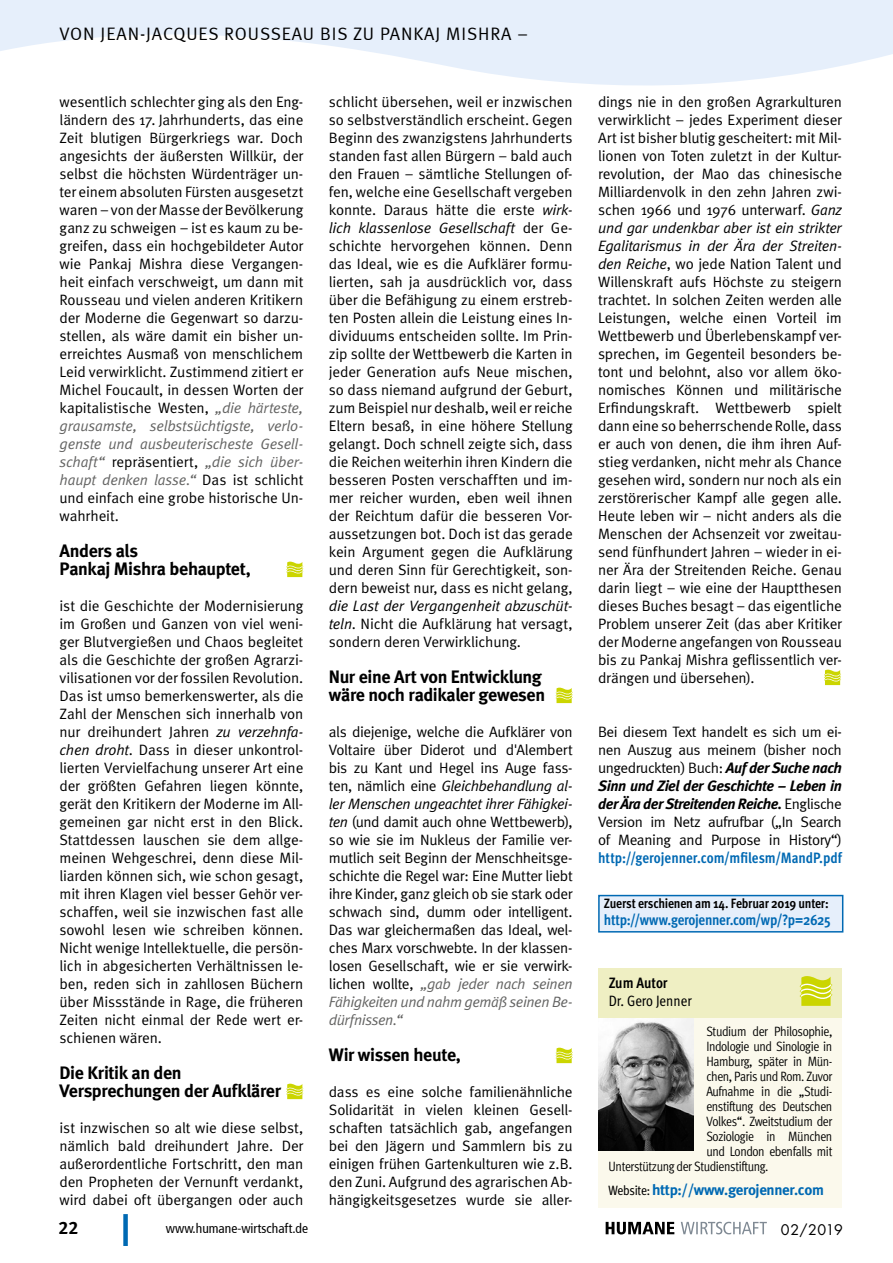
<style>
.page{position:relative;width:893px;height:1263px;background:#fff}
.page>*{position:absolute;margin:0;border:0;box-sizing:border-box;transform-origin:0 0}
.Zwischenüberschrift{font:700 18px/18px "Meta";letter-spacing:-.02em;color:#000}
.t1{font:18px "Meta Normal LF";letter-spacing:.05em;color:#000}
.t2{font:18px "Meta Bold LF";color:#000}
.Fließtext_Meta_Norma{font:15px/18px "Meta Normal";letter-spacing:-.01em;color:#000;text-align:justify}
.t3{font:15px/18px "Meta Normal LF";letter-spacing:-.025em;color:#000;text-align:justify}
.Fließtext_Meta_Norma-2{font:700 15px "Meta Cond";letter-spacing:-.02em;color:#0069b3}
.Meta_10-14_standard{font:700 15px "Meta";letter-spacing:-.025em;color:#0069b3}
.t4{font:15px "Meta Cond";color:#000}
.t5{font:700 15px "Meta Cond";color:#000}
.t6{font:14.25px "Futura";letter-spacing:.005em;color:#000}
.Meta_10-14_standard-2{font:13.5px "Meta Cond Normal";letter-spacing:-.03em;color:#000}
.Fließtext_Meta_Norma-3{font:700 13.5px "Meta Cond";letter-spacing:-.015em;color:#000}
.t7{font:condensed 13.5px "Frutiger 57";color:#000}
.s1{font-style:italic;color:#636362}
.s2{font-style:italic}
.s3{font-family:"Meta";font-weight:700;font-style:italic}
.s4{font-family:"Meta Normal"}
.s5{font-family:"Meta Cond";font-weight:700;color:#0069b3}
.s6{font-family:"Meta Cond";font-weight:400;font-size:13.5px;color:#000}
</style>
<div class="page">
<div style="left:123px;top:1214px;width:5px;height:32px;background:#0069b3"></div>
<svg style="left:606px;top:1222px;width:68px;height:12px"></svg>
<svg style="left:681px;top:1222px;width:86px;height:12px"></svg>
<div style="left:599px;top:1018px;width:243px;height:190px;background:#fbf9ec"></div>
<div style="left:598px;top:969px;width:244px;height:49px;background:#efefc3"></div>
<svg style="left:800px;top:976px;width:32px;height:30px"></svg>
<img style="left:598px;top:1018px;width:96px;height:133px">
<svg style="left:286px;top:562px;width:17px;height:15px"></svg>
<svg style="left:286px;top:1084px;width:17px;height:15px"></svg>
<svg style="left:556px;top:688px;width:17px;height:15px"></svg>
<svg style="left:556px;top:1048px;width:17px;height:15px"></svg>
<svg style="left:824px;top:670px;width:17px;height:15px"></svg>
<div style="left:599px;top:895px;width:244px;height:37px;background:#e6effb"></div>
<div style="left:598px;top:895px;width:245px;height:37px;border:2px solid #0069b3"></div>
<svg style="left:0;top:0;width:893px;height:86px;fill:#e6effb"></svg>
<p class="t1" style="left:60px;top:24px;width:470px">VON JEAN-JACQUES ROUSSEAU BIS ZU PANKAJ MISHRA –</p>
<p class="Fließtext_Meta_Norma" style="left:60px;top:93px;width:245px">wesentlich schlechter ging als den Eng&shy;ländern des 17. Jahrhunderts, das eine Zeit blutigen Bürgerkriegs war. Doch angesichts der äußersten Willkür, der selbst die höchsten Würdenträger un&shy;ter einem absoluten Fürsten ausgesetzt waren – von der Masse der Bevölkerung ganz zu schweigen – ist es kaum zu be&shy;greifen, dass ein hochgebildeter Autor wie Pankaj Mishra diese Vergangen&shy;heit einfach verschweigt, um dann mit Rousseau und vielen anderen Kritikern der Moderne die Gegenwart so darzu&shy;stellen, als wäre damit ein bisher un&shy;erreichtes Ausmaß von menschlichem Leid verwirklicht. Zustimmend zitiert er Michel Foucault, in dessen Worten der kapitalistische Westen, <span class="s1">„die härteste, grausamste, selbstsüchtigste, verlo&shy;genste und ausbeuterischeste Gesell&shy;schaft“</span> repräsentiert, <span class="s1">„die sich über&shy;haupt denken lasse.“</span> Das ist schlicht und einfach eine grobe historische Un&shy;wahrheit.</p>
<p class="Zwischenüberschrift" style="left:60px;top:542px;width:80px">Anders als</p>
<p class="Zwischenüberschrift" style="left:60px;top:560px;width:193px">Pankaj Mishra behauptet,</p>
<p class="Fließtext_Meta_Norma" style="left:60px;top:597px;width:245px">ist die Geschichte der Modernisierung im Großen und Ganzen von viel weni&shy;ger Blutvergießen und Chaos begleitet als die Geschichte der großen Agrarzi&shy;vilisationen vor der fossilen Revolution.<br>Das ist umso bemerkenswerter, als die Zahl der Menschen sich innerhalb von nur dreihundert Jahren <span class="s2">zu verzehnfa&shy;chen droht</span>. Dass in dieser unkontrol&shy;lierten Vervielfachung unserer Art eine der größten Gefahren liegen könnte, gerät den Kritikern der Moderne im All&shy;gemeinen gar nicht erst in den Blick.<br>Stattdessen lauschen sie dem allge&shy;meinen Wehgeschrei, denn diese Mil&shy;liarden können sich, wie schon gesagt, mit ihren Klagen viel besser Gehör ver&shy;schaffen, weil sie inzwischen fast alle sowohl lesen wie schreiben können.<br>Nicht wenige Intellektuelle, die persön&shy;lich in abgesicherten Verhältnissen le&shy;ben, reden sich in zahllosen Büchern über Missstände in Rage, die früheren Zeiten nicht einmal der Rede wert er&shy;schienen wären.</p>
<p class="Zwischenüberschrift" style="left:60px;top:1064px;width:223px">Die Kritik an den<br>Versprechungen der Aufklärer</p>
<p class="Fließtext_Meta_Norma" style="left:60px;top:1119px;width:245px">ist inzwischen so alt wie diese selbst, nämlich bald dreihundert Jahre. Der außerordentliche Fortschritt, den man den Propheten der Vernunft verdankt, wird dabei oft übergangen oder auch</p>
<p class="Fließtext_Meta_Norma" style="left:329px;top:93px;width:245px">schlicht übersehen, weil er inzwischen so selbstverständlich erscheint. Gegen Beginn des zwanzigstens Jahrhunderts standen fast allen Bürgern – bald auch den Frauen – sämtliche Stellungen of&shy;fen, welche eine Gesellschaft vergeben konnte. Daraus hätte die erste <span class="s2">wirk&shy;lich klassenlose Gesellschaft</span> der Ge&shy;schichte hervorgehen können. Denn das Ideal, wie es die Aufklärer formu&shy;lierten, sah ja ausdrücklich vor, dass über die Befähigung zu einem erstreb&shy;ten Posten allein die Leistung eines In&shy;dividuums entscheiden sollte. Im Prin&shy;zip sollte der Wettbewerb die Karten in jeder Generation aufs Neue mischen, so dass niemand aufgrund der Geburt, zum Beispiel nur deshalb, weil er reiche Eltern besaß, in eine höhere Stellung gelangt. Doch schnell zeigte sich, dass die Reichen weiterhin ihren Kindern die besseren Posten verschafften und im&shy;mer reicher wurden, eben weil ihnen der Reichtum dafür die besseren Vor&shy;aussetzungen bot. Doch ist das gerade kein Argument gegen die Aufklärung und deren Sinn für Gerechtigkeit, son&shy;dern beweist nur, dass es nicht gelang, <span class="s2">die Last der Vergangenheit abzuschüt&shy;teln</span>. Nicht die Aufklärung hat versagt, sondern deren Verwirklichung.</p>
<p class="Zwischenüberschrift" style="left:329px;top:668px;width:218px">Nur eine Art von Entwicklung wäre noch radikaler gewesen</p>
<p class="Fließtext_Meta_Norma" style="left:329px;top:723px;width:245px">als diejenige, welche die Aufklärer von Voltaire über Diderot und d'Alembert bis zu Kant und Hegel ins Auge fass&shy;ten, nämlich eine <span class="s2">Gleichbehandlung al&shy;ler Menschen ungeachtet ihrer Fähigkei&shy;ten</span> (und damit auch ohne Wettbewerb), so wie sie im Nukleus der Familie ver&shy;mutlich seit Beginn der Menschheitsge&shy;schichte die Regel war: Eine Mutter liebt ihre Kinder, ganz gleich ob sie stark oder schwach sind, dumm oder intelligent.<br>Das war gleichermaßen das Ideal, wel&shy;ches Marx vorschwebte. In der klassen&shy;losen Gesellschaft, wie er sie verwirk&shy;lichen wollte, <span class="s1">„gab jeder nach seinen Fähigkeiten und nahm gemäß seinen Be&shy;dürfnissen.“</span></p>
<p class="Zwischenüberschrift" style="left:329px;top:1046px;width:134px">Wir wissen heute,</p>
<p class="Fließtext_Meta_Norma" style="left:329px;top:1083px;width:245px">dass es eine solche familienähnliche Solidarität in vielen kleinen Gesell&shy;schaften tatsächlich gab, angefangen bei den Jägern und Sammlern bis zu einigen frühen Gartenkulturen wie z.B. den Zuni. Aufgrund des agrarischen Ab&shy;hängigkeitsgesetzes wurde sie aller-</p>
<p class="Fließtext_Meta_Norma" style="left:598px;top:93px;width:245px">dings nie in den großen Agrarkulturen verwirklicht – jedes Experiment dieser Art ist bisher blutig gescheitert: mit Mil&shy;lionen von Toten zuletzt in der Kultur&shy;revolution, der Mao das chinesische Milliardenvolk in den zehn Jahren zwi&shy;schen 1966 und 1976 unterwarf. <span class="s2">Ganz und gar undenkbar aber ist ein strikter Egalitarismus in der Ära der Streiten&shy;den Reiche</span>, wo jede Nation Talent und Willenskraft aufs Höchste zu steigern trachtet. In solchen Zeiten werden alle Leistungen, welche einen Vorteil im Wettbewerb und Überlebenskampf ver&shy;sprechen, im Gegenteil besonders be&shy;tont und belohnt, also vor allem öko&shy;nomisches Können und militärische Erfindungskraft. Wettbewerb spielt dann eine so beherrschende Rolle, dass er auch von denen, die ihm ihren Auf&shy;stieg verdanken, nicht mehr als Chance gesehen wird, sondern nur noch als ein zerstörerischer Kampf alle gegen alle.<br>Heute leben wir – nicht anders als die Menschen der Achsenzeit vor zweitau&shy;send fünfhundert Jahren – wieder in ei&shy;ner Ära der Streitenden Reiche. Genau darin liegt – wie eine der Hauptthesen dieses Buches besagt – das eigentliche Problem unserer Zeit (das aber Kritiker der Moderne angefangen von Rousseau bis zu Pankaj Mishra geflissentlich ver&shy;drängen und übersehen).</p>
<p class="t3" style="left:598px;top:723px;width:245px">Bei diesem Text handelt es sich um ei&shy;nen Auszug aus meinem (bisher noch ungedruckten) Buch: <span class="s3">Auf der Suche nach Sinn und Ziel der Geschichte – Leben in der Ära der Streitenden Reiche.</span> Englische Version im Netz aufrufbar <span class="s4">(„In Search of Meaning and Purpose in History“) </span><span class="s5">http://gerojenner.com/mfilesm/MandP.pdf</span></p>
<p class="Fließtext_Meta_Norma-3" style="left:604px;top:895px;width:226px">Zuerst erschienen am 14. Februar 2019 unter:</p>
<p class="Fließtext_Meta_Norma-2" style="left:604px;top:910px;width:228px">http://www.gerojenner.com/wp/?p=2625</p>
<p class="t5" style="left:609px;top:974px;width:60px">Zum Autor</p>
<p class="t4" style="left:609px;top:992px;width:85px">Dr. Gero Jenner</p>
<p class="Meta_10-14_standard-2" style="left:706px;top:1023px;width:128px">Studium der Philosophie,</p>
<p class="Meta_10-14_standard-2" style="left:706px;top:1038px;width:128px">Indologie und Sinologie in</p>
<p class="Meta_10-14_standard-2" style="left:706px;top:1053px;width:128px">Hamburg, später in Mün-</p>
<p class="Meta_10-14_standard-2" style="left:706px;top:1068px;width:128px">chen, Paris und Rom. Zuvor</p>
<p class="Meta_10-14_standard-2" style="left:706px;top:1083px;width:128px">Aufnahme in die „Studi-</p>
<p class="Meta_10-14_standard-2" style="left:706px;top:1098px;width:128px">enstiftung des Deutschen</p>
<p class="Meta_10-14_standard-2" style="left:706px;top:1113px;width:128px">Volkes“. Zweitstudium der</p>
<p class="Meta_10-14_standard-2" style="left:706px;top:1128px;width:128px">Soziologie in München</p>
<p class="Meta_10-14_standard-2" style="left:706px;top:1143px;width:128px">und London ebenfalls mit</p>
<p class="Meta_10-14_standard-2" style="left:609px;top:1158px;width:161px">Unterstützung der Studienstiftung.</p>
<p class="Meta_10-14_standard" style="left:609px;top:1180px;width:217px"><span class="s6">Website:</span> http://www.gerojenner.com</p>
<p class="t2" style="left:58px;top:1217px;width:22px">22</p>
<p class="t7" style="left:166px;top:1220px;width:144px">www.humane-wirtschaft.de</p>
<p class="t6" style="left:781px;top:1220px;width:64px">02/2019</p>
</div>
